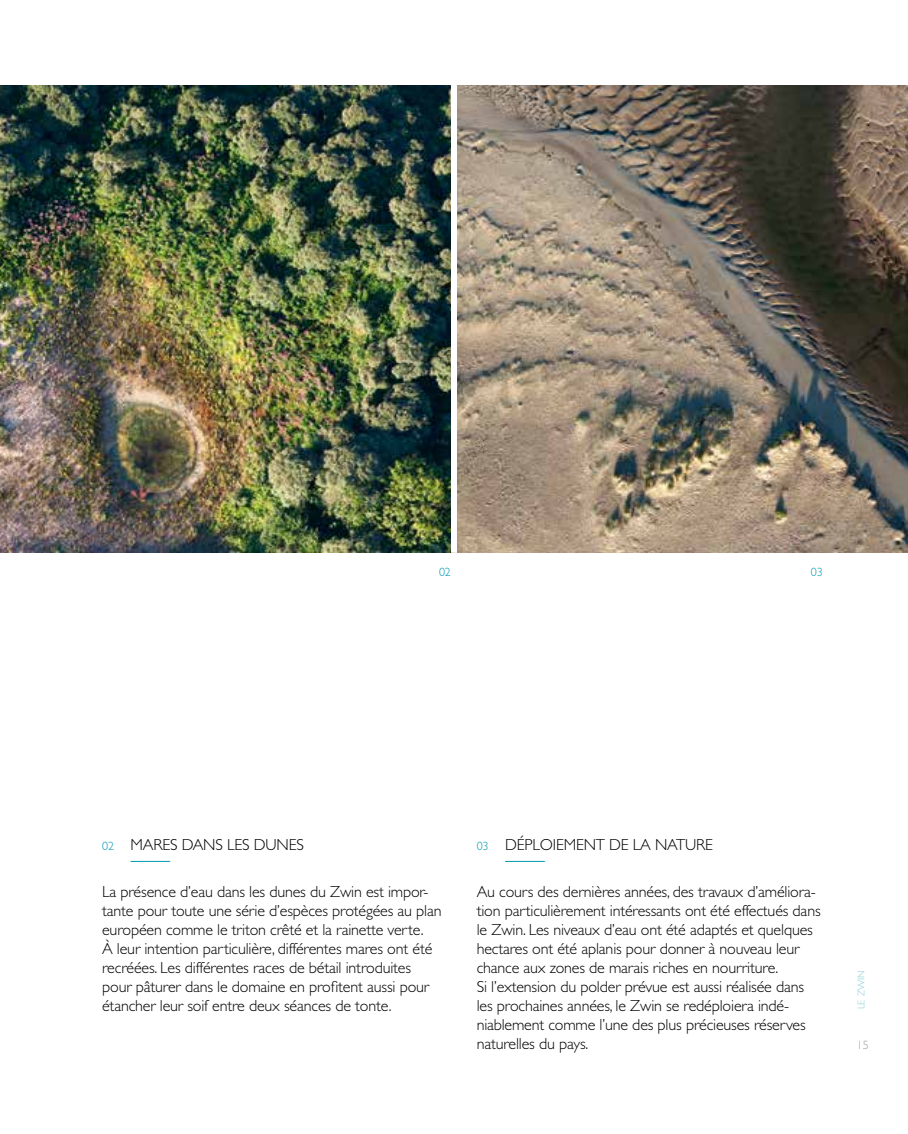
<style>
.page{position:relative;width:908px;height:1134px;background:#fff}
.page>*{position:absolute;margin:0;border:0;box-sizing:border-box;transform-origin:0 0}
.t1{font:300 16px/19px "Gill Sans";letter-spacing:-.01em;color:#000}
.t2{font:300 12px "Gill Sans";color:#009ab1}
.t3{font:300 12px "Gill Sans";color:#9c9e9f}
.t4{font:300 9.8px "Gill Sans";letter-spacing:-.015em;color:#88cdd8}
.s1{font-size:12px;color:#009ab1}
</style>
<div class="page">
<img style="left:0;top:85px;width:907px;height:468px">
<div style="left:451px;top:85px;width:6px;height:468px;background:#fff"></div>
<hr style="left:130px;top:861px;width:40px;height:1px;background:#009ab1">
<hr style="left:505px;top:861px;width:39px;height:1px;background:#009ab1">
<p class="t2" style="left:439px;top:565px;width:13px">02</p>
<p class="t2" style="left:810px;top:565px;width:13px">03</p>
<p class="t1" style="left:102px;top:835px;width:203px"><span class="s1">02</span> MARES DANS LES DUNES</p>
<p class="t1" style="left:102px;top:882px;width:341px">La présence d’eau dans les dunes du Zwin est impor&shy;tante pour toute une série d’espèces protégées au plan européen comme le triton crêté et la rainette verte.<br>À leur intention particulière, différentes mares ont été recréées. Les différentes races de bétail introduites pour pâturer dans le domaine en profitent aussi pour étancher leur soif entre deux séances de tonte.</p>
<p class="t1" style="left:476px;top:835px;width:238px"><span class="s1">03</span> DÉPLOIEMENT DE LA NATURE</p>
<p class="t1" style="left:476px;top:882px;width:345px">Au cours des dernières années, des travaux d’améliora&shy;tion particulièrement intéressants ont été effectués dans le Zwin. Les niveaux d’eau ont été adaptés et quelques hectares ont été aplanis pour donner à nouveau leur chance aux zones de marais riches en nourriture.<br>Si l’extension du polder prévue est aussi réalisée dans les prochaines années, le Zwin se redéploiera indé&shy;niablement comme l’une des plus précieuses réserves naturelles du pays.</p>
<p class="t4" style="left:855px;top:1009px;width:40px;rotate:-90deg">le zwin</p>
<p class="t3" style="left:856px;top:1038px;width:13px">15</p>
</div>
